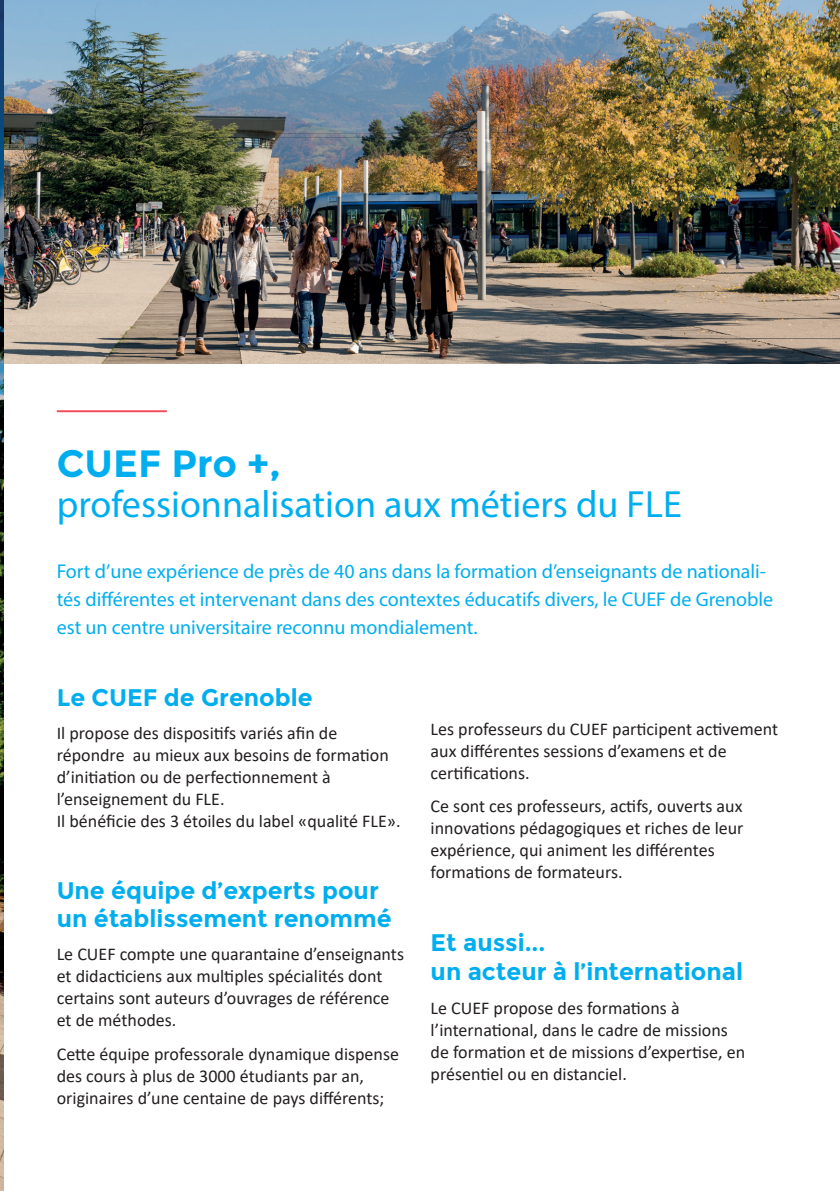
<style>
.page{position:relative;width:840px;height:1191px;background:#fff}
.page>*{position:absolute;margin:0;border:0;box-sizing:border-box;transform-origin:0 0}
.t1{font:38px "Myriad Pro";color:#00aeef}
.t2{font:700 38px "Montserrat";color:#00aeef}
.t3{font:700 24px/28px "Montserrat";color:#00aeef}
.t4{font:20px/28px "Myriad Pro";color:#00aeef}
.t5{font:18px/22px "Calibri";color:#231f20}
</style>
<div class="page">
<hr style="left:57px;top:410px;width:110px;height:2px;background:#ef505b">
<img style="left:3px;top:0;width:836px;height:364px">
<img style="left:0;top:0;width:3px;height:1191px">
<h1 class="t2" style="left:57px;top:441px;width:225px">CUEF Pro +,</h1>
<h1 class="t1" style="left:57px;top:480px;width:626px">professionnalisation aux métiers du FLE</h1>
<p class="t4" style="left:57px;top:557px;width:717px">Fort d’une expérience de près de 40 ans dans la formation d’enseignants de nationali&shy;tés différentes et intervenant dans des contextes éducatifs divers, le CUEF de Grenoble est un centre universitaire reconnu mondialement.</p>
<h2 class="t3" style="left:57px;top:683px;width:257px">Le CUEF de Grenoble</h2>
<p class="t5" style="left:57px;top:721px;width:345px">Il propose des dispositifs variés afin de répondre au mieux aux besoins de formation d’initiation ou de perfectionnement à l’enseignement du FLE.<br>Il bénéficie des 3 étoiles du label «qualité FLE».</p>
<h2 class="t3" style="left:57px;top:876px;width:336px">Une équipe d’experts pour un établissement renommé</h2>
<p class="t5" style="left:57px;top:943px;width:348px">Le CUEF compte une quarantaine d’enseignants et didacticiens aux multiples spécialités dont certains sont auteurs d’ouvrages de référence et de méthodes.</p>
<p class="t5" style="left:57px;top:1042px;width:343px">Cette équipe professorale dynamique dispense des cours à plus de 3000 étudiants par an, originaires d’une centaine de pays différents;</p>
<p class="t5" style="left:430px;top:717px;width:349px">Les professeurs du CUEF participent activement aux différentes sessions d’examens et de certifications.</p>
<p class="t5" style="left:430px;top:795px;width:314px">Ce sont ces professeurs, actifs, ouverts aux innovations pédagogiques et riches de leur expérience, qui animent les différentes formations de formateurs.</p>
<h2 class="t3" style="left:430px;top:928px;width:314px;line-height:28.8px">Et aussi...<br>un acteur à l’international</h2>
<p class="t5" style="left:430px;top:996px;width:316px">Le CUEF propose des formations à l’international, dans le cadre de missions de formation et de missions d’expertise, en présentiel ou en distanciel.</p>
</div>
